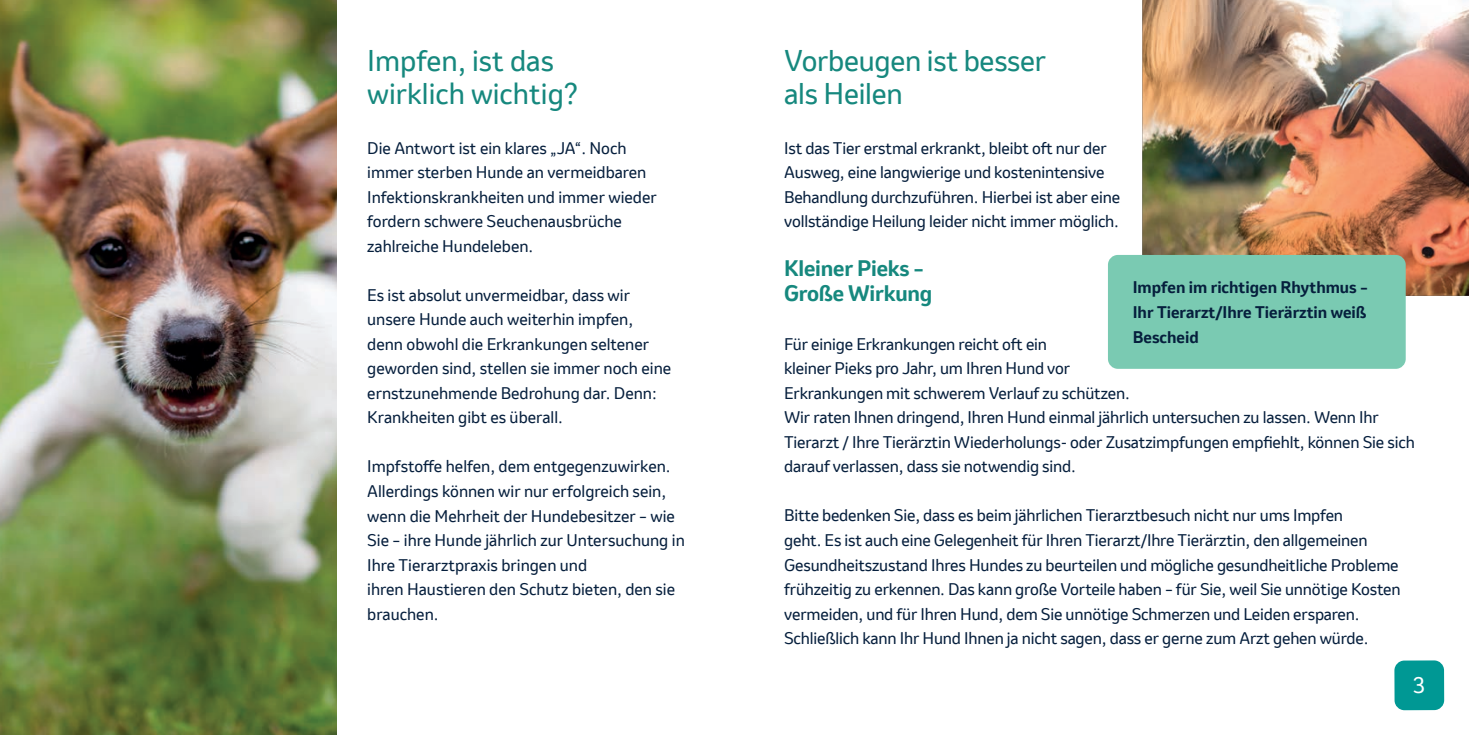
<style>
.page{position:relative;width:1469px;height:735px;background:#fff}
.page>*{position:absolute;margin:0;border:0;box-sizing:border-box;transform-origin:0 0}
.t1{font:28px/33.6px "Invention";letter-spacing:-.01em;color:#16887e}
.t2{font:700 21px/24.5px "Invention";letter-spacing:-.01em;color:#16887e}
.t3{font:21px "Invention";color:#fff}
.t4{font:15.75px/24.5px "Invention";letter-spacing:-.01em;color:#061f3d}
.t5{font:700 15.75px/24.5px "Invention";color:#061f3d;text-align:justify}
</style>
<div class="page">
<img style="left:0;top:0;width:336px;height:734px">
<div style="left:1394px;top:660px;width:50px;height:49px;background:#009894;border-radius:10px"></div>
<img style="left:1142px;top:0;width:326px;height:295px">
<div style="left:1107px;top:255px;width:298px;height:113px;background:#7acab2;border-radius:10px"></div>
<h1 class="t1" style="left:367px;top:43px;width:212px">Impfen, ist das wirklich wichtig?</h1>
<p class="t4" style="left:367px;top:135px;width:291px">Die Antwort ist ein klares „JA“. Noch immer sterben Hunde an vermeidbaren Infektionskrankheiten und immer wieder fordern schwere Seuchenausbrüche zahlreiche Hundeleben.</p>
<p class="t4" style="left:367px;top:282px;width:305px">Es ist absolut unvermeidbar, dass wir unsere Hunde auch weiterhin impfen, denn obwohl die Erkrankungen seltener geworden sind, stellen sie immer noch eine ernstzunehmende Bedrohung dar. Denn:<br>Krankheiten gibt es überall.</p>
<p class="t4" style="left:367px;top:454px;width:319px">Impfstoffe helfen, dem entgegenzuwirken.<br>Allerdings können wir nur erfolgreich sein, wenn die Mehrheit der Hundebesitzer – wie Sie – ihre Hunde jährlich zur Untersuchung in Ihre Tierarztpraxis bringen und<br>ihren Haustieren den Schutz bieten, den sie brauchen.</p>
<h1 class="t1" style="left:784px;top:43px;width:263px">Vorbeugen ist besser als Heilen</h1>
<p class="t4" style="left:784px;top:135px;width:337px">Ist das Tier erstmal erkrankt, bleibt oft nur der Ausweg, eine langwierige und kostenintensive Behandlung durchzuführen. Hierbei ist aber eine vollständige Heilung leider nicht immer möglich.</p>
<h2 class="t2" style="left:784px;top:256px;width:150px">Kleiner Pieks –<br>Große Wirkung</h2>
<p class="t4" style="left:784px;top:331px;width:632px">Für einige Erkrankungen reicht oft ein<br>kleiner Pieks pro Jahr, um Ihren Hund vor<br>Erkrankungen mit schwerem Verlauf zu schützen.<br>Wir raten Ihnen dringend, Ihren Hund einmal jährlich untersuchen zu lassen. Wenn Ihr Tierarzt / Ihre Tierärztin Wiederholungs- oder Zusatzimpfungen empfiehlt, können Sie sich darauf verlassen, dass sie notwendig sind.</p>
<p class="t4" style="left:784px;top:503px;width:618px">Bitte bedenken Sie, dass es beim jährlichen Tierarztbesuch nicht nur ums Impfen<br>geht. Es ist auch eine Gelegenheit für Ihren Tierarzt/Ihre Tierärztin, den allgemeinen Gesundheitszustand Ihres Hundes zu beurteilen und mögliche gesundheitliche Probleme frühzeitig zu erkennen. Das kann große Vorteile haben – für Sie, weil Sie unnötige Kosten vermeiden, und für Ihren Hund, dem Sie unnötige Schmerzen und Leiden ersparen.<br>Schließlich kann Ihr Hund Ihnen ja nicht sagen, dass er gerne zum Arzt gehen würde.</p>
<p class="t5" style="left:1132px;top:275px;width:237px">Impfen im richtigen Rhythmus – Ihr Tierarzt/Ihre Tierärztin weiß Bescheid</p>
<h2 class="t3" style="left:1412px;top:670px;width:13px">3</h2>
</div>
